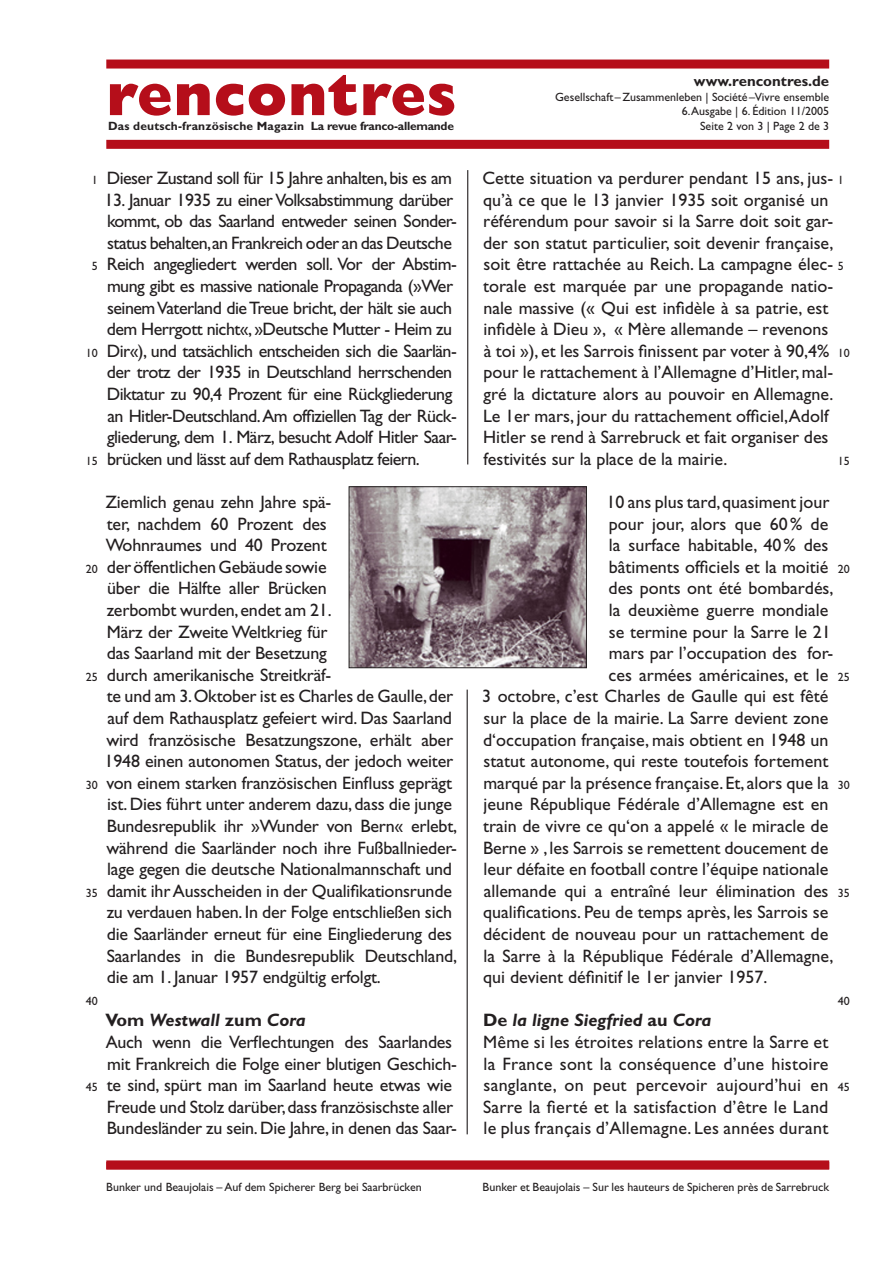
<style>
.page{position:relative;width:893px;height:1263px;background:#fff}
.page>*{position:absolute;margin:0;border:0;box-sizing:border-box;transform-origin:0 0}
.t1{font:800 58.5px "Gill Sans";letter-spacing:.01em;color:#b50e1a}
.t2{font:18px/21.6px "Gill Sans";letter-spacing:-.01em;color:#231f20}
.t3{font:18px/21.6px "Gill Sans";letter-spacing:-.03em;color:#231f20}
.t4{font:18px/21.6px "Gill Sans";letter-spacing:.015em;color:#231f20}
.t5{font:700 15px "Gill Sans";color:#231f20}
.t6{font:12px/14.4px "Gill Sans";color:#231f20;text-align:right}
.t7{font:700 12px "Gill Sans";letter-spacing:.015em;color:#231f20}
.s1{font-weight:700}
.s2{font-weight:700;font-style:italic}
</style>
<div class="page">
<div style="left:106px;top:60px;width:723px;height:9px;background:#b50e1a"></div>
<div style="left:106px;top:140px;width:723px;height:9px;background:#b50e1a"></div>
<div style="left:106px;top:1160px;width:723px;height:9px;background:#b50e1a"></div>
<hr style="left:467px;top:170px;width:1px;height:294px;background:#231f20">
<img style="left:351px;top:488px;width:234px;height:178px">
<div style="left:349px;top:486px;width:238px;height:182px;border:1px solid #231f20"></div>
<hr style="left:467px;top:690px;width:1px;height:444px;background:#231f20">
<h1 class="t1" style="left:106px;top:61px;width:351px">rencontres</h1>
<p class="t7" style="left:108px;top:119px;width:347px">Das deutsch-französische Magazin La revue franco-allemande</p>
<p class="t5" style="left:694px;top:73px;width:137px">www.rencontres.de</p>
<p class="t6" style="left:555px;top:90px;width:276px">Gesellschaft – Zusammenleben | Société – Vivre ensemble</p>
<p class="t6" style="left:682px;top:104px;width:149px">6. Ausgabe | 6. Édition 11/2005<br>Seite 2 von 3 | Page 2 de 3</p>
<p class="t3" style="left:107px;top:167px;width:347px">Dieser Zustand soll für 15 Jahre anhalten, bis es am</p>
<p class="t3" style="left:105px;top:189px;width:354px">13. Januar 1935 zu einer Volksabstimmung darüber kommt, ob das Saarland entweder seinen Sonder&shy;status behalten,an Frankreich oder an das Deutsche Reich angegliedert werden soll. Vor der Abstim&shy;mung gibt es massive nationale Propaganda (»Wer seinem Vaterland die Treue bricht, der hält sie auch dem Herrgott nicht«, »Deutsche Mutter - Heim zu Dir«), und tatsächlich entscheiden sich die Saarlän&shy;der trotz der 1935 in Deutschland herrschenden Diktatur zu 90,4 Prozent für eine Rückgliederung an Hitler-Deutschland. Am offiziellen Tag der Rück&shy;gliederung, dem 1. März, besucht Adolf Hitler Saar&shy;brücken und lässt auf dem Rathausplatz feiern.</p>
<p class="t2" style="left:105px;top:491px;width:354px">Ziemlich genau zehn Jahre spä-<br>ter, nachdem 60 Prozent des<br>Wohnraumes und 40 Prozent<br>der öffentlichen Gebäude sowie<br>über die Hälfte aller Brücken<br>zerbombt wurden, endet am 21.<br>März der Zweite Weltkrieg für<br>das Saarland mit der Besetzung<br>durch amerikanische Streitkräf-<br>te und am 3. Oktober ist es Charles de Gaulle, der auf dem Rathausplatz gefeiert wird. Das Saarland wird französische Besatzungszone, erhält aber 1948 einen autonomen Status, der jedoch weiter von einem starken französischen Einfluss geprägt ist. Dies führt unter anderem dazu, dass die junge Bundesrepublik ihr »Wunder von Bern« erlebt, während die Saarländer noch ihre Fußballnieder&shy;lage gegen die deutsche Nationalmannschaft und damit ihr Ausscheiden in der Qualifikationsrunde zu verdauen haben. In der Folge entschließen sich die Saarländer erneut für eine Eingliederung des Saarlandes in die Bundesrepublik Deutschland, die am 1. Januar 1957 endgültig erfolgt.</p>
<p class="t2" style="left:105px;top:1009px;width:353px"><span class="s1">Vom</span> <span class="s2">Westwall</span> <span class="s1">zum</span> <span class="s2">Cora<br></span>Auch wenn die Verflechtungen des Saarlandes mit Frankreich die Folge einer blutigen Geschich&shy;te sind, spürt man im Saarland heute etwas wie Freude und Stolz darüber, dass französischste aller Bundesländer zu sein. Die Jahre, in denen das Saar-</p>
<p class="t2" style="left:483px;top:167px;width:352px">Cette situation va perdurer pendant 15 ans, jus&shy;qu’à ce que le 13 janvier 1935 soit organisé un référendum pour savoir si la Sarre doit soit gar&shy;der son statut particulier, soit devenir française, soit être rattachée au Reich. La campagne élec&shy;torale est marquée par une propagande natio&shy;nale massive (« Qui est infidèle à sa patrie, est infidèle à Dieu », « Mère allemande – revenons à toi »), et les Sarrois finissent par voter à 90,4% pour le rattachement à l’Allemagne d’Hitler, mal&shy;gré la dictature alors au pouvoir en Allemagne.<br>Le 1er mars, jour du rattachement officiel,Adolf Hitler se rend à Sarrebruck et fait organiser des festivités sur la place de la mairie.</p>
<p class="t2" style="left:606px;top:491px;width:225px">10 ans plus tard, quasiment jour</p>
<p class="t2" style="left:609px;top:513px;width:221px">pour jour, alors que 60 % de</p>
<p class="t2" style="left:609px;top:534px;width:221px">la surface habitable, 40 % des</p>
<p class="t2" style="left:609px;top:556px;width:221px">bâtiments officiels et la moitié</p>
<p class="t2" style="left:608px;top:577px;width:226px">des ponts ont été bombardés,</p>
<p class="t2" style="left:609px;top:599px;width:221px">la deuxième guerre mondiale</p>
<p class="t2" style="left:609px;top:621px;width:223px">se termine pour la Sarre le 21</p>
<p class="t2" style="left:609px;top:642px;width:226px">mars par l’occupation des for-</p>
<p class="t2" style="left:608px;top:664px;width:221px">ces armées américaines, et le</p>
<p class="t2" style="left:482px;top:685px;width:348px">3 octobre, c’est Charles de Gaulle qui est fêté</p>
<p class="t2" style="left:483px;top:707px;width:346px">sur la place de la mairie. La Sarre devient zone</p>
<p class="t2" style="left:483px;top:729px;width:347px">d‘occupation française, mais obtient en 1948 un</p>
<p class="t2" style="left:483px;top:750px;width:346px">statut autonome, qui reste toutefois fortement</p>
<p class="t2" style="left:483px;top:772px;width:347px">marqué par la présence française. Et, alors que la</p>
<p class="t2" style="left:483px;top:793px;width:346px">jeune République Fédérale d’Allemagne est en</p>
<p class="t2" style="left:483px;top:815px;width:347px">train de vivre ce qu‘on a appelé « le miracle de</p>
<p class="t2" style="left:483px;top:837px;width:347px">Berne » , les Sarrois se remettent doucement de</p>
<p class="t2" style="left:483px;top:858px;width:346px">leur défaite en football contre l’équipe nationale</p>
<p class="t2" style="left:484px;top:880px;width:346px">allemande qui a entraîné leur élimination des</p>
<p class="t2" style="left:483px;top:901px;width:347px">qualifications. Peu de temps après, les Sarrois se</p>
<p class="t2" style="left:483px;top:923px;width:347px">décident de nouveau pour un rattachement de</p>
<p class="t2" style="left:483px;top:945px;width:352px">la Sarre à la République Fédérale d’Allemagne,</p>
<p class="t2" style="left:483px;top:966px;width:286px">qui devient définitif le 1er janvier 1957.</p>
<p class="t4" style="left:483px;top:1009px;width:347px"><span class="s1">De</span> <span class="s2">la ligne Siegfried</span> <span class="s1">au</span> <span class="s2">Cora<br></span>Même si les étroites relations entre la Sarre et la France sont la conséquence d’une histoire sanglante, on peut percevoir aujourd’hui en Sarre la fierté et la satisfaction d’être le Land le plus français d’Allemagne. Les années durant</p>
<p class="t6" style="left:92px;top:172px;width:8px">1</p>
<p class="t6" style="left:838px;top:172px;width:7px">1</p>
<p class="t6" style="left:92px;top:259px;width:8px">5</p>
<p class="t6" style="left:838px;top:259px;width:7px">5</p>
<p class="t6" style="left:86px;top:345px;width:14px">10</p>
<p class="t6" style="left:838px;top:345px;width:13px">10</p>
<p class="t6" style="left:86px;top:453px;width:14px">15</p>
<p class="t6" style="left:838px;top:453px;width:13px">15</p>
<p class="t6" style="left:86px;top:561px;width:14px">20</p>
<p class="t6" style="left:838px;top:561px;width:13px">20</p>
<p class="t6" style="left:86px;top:669px;width:14px">25</p>
<p class="t6" style="left:838px;top:669px;width:13px">25</p>
<p class="t6" style="left:86px;top:777px;width:14px">30</p>
<p class="t6" style="left:838px;top:777px;width:13px">30</p>
<p class="t6" style="left:86px;top:885px;width:14px">35</p>
<p class="t6" style="left:838px;top:885px;width:13px">35</p>
<p class="t6" style="left:86px;top:993px;width:14px">40</p>
<p class="t6" style="left:838px;top:993px;width:13px">40</p>
<p class="t6" style="left:86px;top:1080px;width:14px">45</p>
<p class="t6" style="left:838px;top:1080px;width:13px">45</p>
<p class="t6" style="left:106px;top:1179px;width:317px">Bunker und Beaujolais – Auf dem Spicherer Berg bei Saarbrücken</p>
<p class="t6" style="left:483px;top:1179px;width:348px">Bunker et Beaujolais – Sur les hauteurs de Spicheren près de Sarrebruck</p>
</div>
